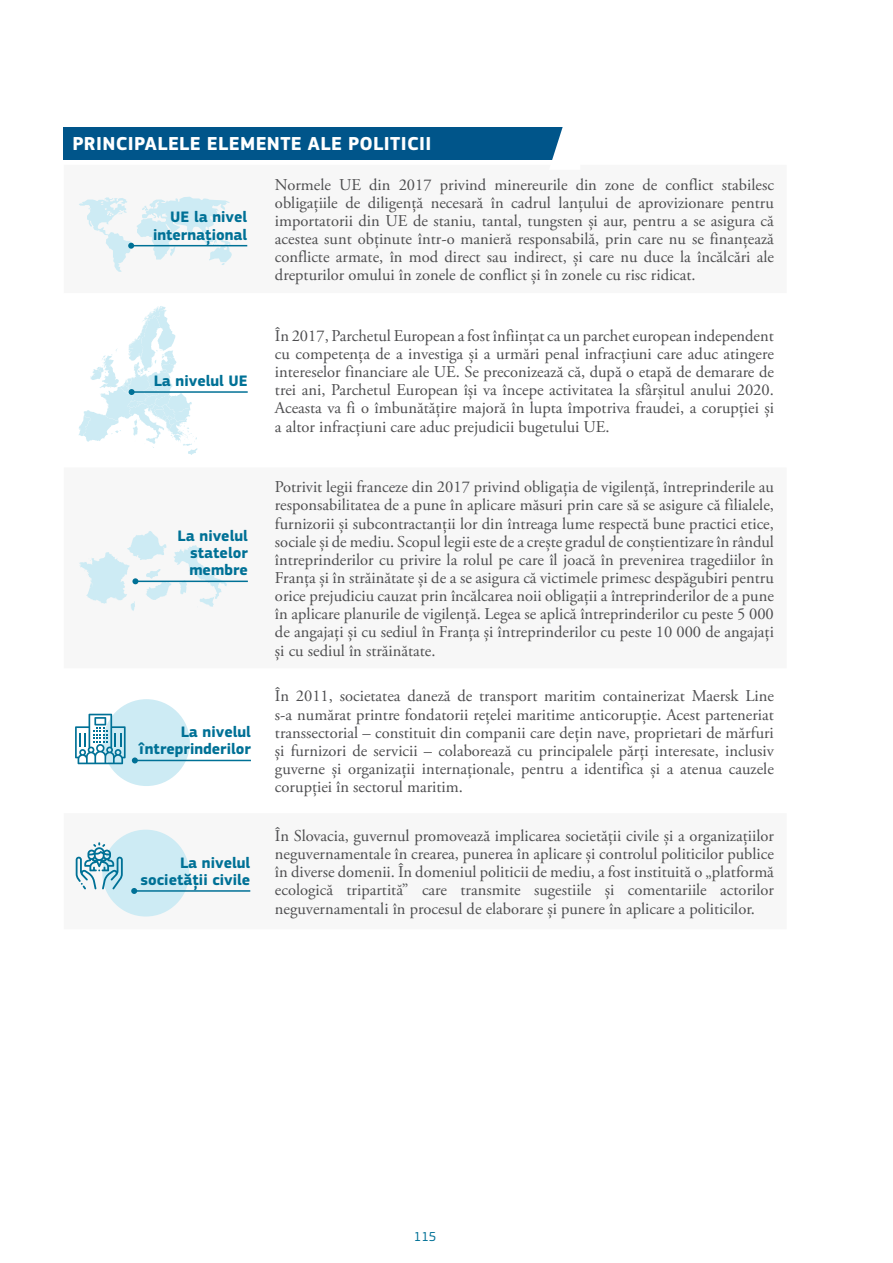
<style>
.page{position:relative;width:893px;height:1263px;background:#fff}
.page>*{position:absolute;margin:0;border:0;box-sizing:border-box;transform-origin:0 0}
.ann_2_t2_16{font:700 19.5px "EC Square Sans Pro";letter-spacing:.02em;color:#fff}
.ann2_body{font:16.5px/18.1px "Adobe Garamond Pro";color:#4d4d4f;text-align:justify}
.ann2_map{font:700 15.75px/17.2px "EC Square Sans Pro";color:#007196;text-align:right}
.t1{font:13.5px "EC Square Sans Pro";color:#007196}
</style>
<div class="page">
<div style="left:64px;top:127px;width:499px;height:32px;background:#00558a"></div>
<hr style="left:131px;top:245px;width:116px;height:1px;background:#007196">
<svg style="left:79px;top:197px;width:153px;height:75px"></svg>
<hr style="left:132px;top:391px;width:116px;height:2px;background:#007196">
<svg style="left:78px;top:306px;width:119px;height:149px"></svg>
<hr style="left:135px;top:581px;width:113px;height:1px;background:#007196">
<svg style="left:79px;top:531px;width:148px;height:80px"></svg>
<div style="left:103px;top:699px;width:87px;height:87px;background:#cdebf4;border-radius:50%"></div>
<hr style="left:135px;top:760px;width:116px;height:1px;background:#007196">
<svg style="left:132px;top:757px;width:6px;height:6px"></svg>
<svg style="left:75px;top:714px;width:51px;height:50px"></svg>
<div style="left:102px;top:830px;width:87px;height:86px;background:#cdebf4;border-radius:50%"></div>
<hr style="left:134px;top:890px;width:116px;height:2px;background:#007196">
<svg style="left:131px;top:888px;width:6px;height:6px"></svg>
<svg style="left:76px;top:842px;width:47px;height:47px"></svg>
<svg style="left:549px;top:127px;width:14px;height:33px"></svg>
<p class="ann_2_t2_16" style="left:72px;top:132px;width:360px">PRINCIPALELE ELEMENTE ALE POLITICII</p>
<p class="ann2_map" style="left:153px;top:209px;width:96px">UE la nivel internațional</p>
<p class="ann2_map" style="left:154px;top:373px;width:95px">La nivelul UE</p>
<p class="ann2_map" style="left:189px;top:527px;width:60px;text-align:justify;text-indent:-12px">La nivelul statelor membre</p>
<p class="ann2_map" style="left:139px;top:724px;width:114px">La nivelul întreprinderilor</p>
<p class="ann2_map" style="left:140px;top:854px;width:111px">La nivelul societății civile</p>
<p class="ann2_body" style="left:275px;top:176px;width:500px">Normele UE din 2017 privind minereurile din zone de conflict stabilesc obligațiile de diligență necesară în cadrul lanțului de aprovizionare pentru importatorii din UE de staniu, tantal, tungsten și aur, pentru a se asigura că acestea sunt obținute într-o manieră responsabilă, prin care nu se finanțează conflicte armate, în mod direct sau indirect, și care nu duce la încălcări ale drepturilor omului în zonele de conflict și în zonele cu risc ridicat.</p>
<p class="ann2_body" style="left:275px;top:327px;width:500px">În 2017, Parchetul European a fost înființat ca un parchet european independent cu competența de a investiga și a urmări penal infracțiuni care aduc atingere intereselor financiare ale UE. Se preconizează că, după o etapă de demarare de trei ani, Parchetul European își va începe activitatea la sfârșitul anului 2020.<br>Aceasta va fi o îmbunătățire majoră în lupta împotriva fraudei, a corupției și a altor infracțiuni care aduc prejudicii bugetului UE.</p>
<p class="ann2_body" style="left:275px;top:478px;width:500px">Potrivit legii franceze din 2017 privind obligația de vigilență, întreprinderile au responsabilitatea de a pune în aplicare măsuri prin care să se asigure că filialele, furnizorii și subcontractanții lor din întreaga lume respectă bune practici etice, sociale și de mediu. Scopul legii este de a crește gradul de conștientizare în rândul întreprinderilor cu privire la rolul pe care îl joacă în prevenirea tragediilor în Franța și în străinătate și de a se asigura că victimele primesc despăgubiri pentru orice prejudiciu cauzat prin încălcarea noii obligații a întreprinderilor de a pune în aplicare planurile de vigilență. Legea se aplică întreprinderilor cu peste 5 000 de angajați și cu sediul în Franța și întreprinderilor cu peste 10 000 de angajați și cu sediul în străinătate.</p>
<p class="ann2_body" style="left:275px;top:688px;width:500px">În 2011, societatea daneză de transport maritim containerizat Maersk Line s-a numărat printre fondatorii rețelei maritime anticorupție. Acest parteneriat transsectorial – constituit din companii care dețin nave, proprietari de mărfuri și furnizori de servicii – colaborează cu principalele părți interesate, inclusiv guverne și organizații internaționale, pentru a identifica și a atenua cauzele corupției în sectorul maritim.</p>
<p class="ann2_body" style="left:275px;top:827px;width:500px">În Slovacia, guvernul promovează implicarea societății civile și a organizațiilor neguvernamentale în crearea, punerea în aplicare și controlul politicilor publice în diverse domenii. În domeniul politicii de mediu, a fost instituită o „platformă ecologică tripartită” care transmite sugestiile și comentariile actorilor neguvernamentali în procesul de elaborare și punere în aplicare a politicilor.</p>
<p class="t1" style="left:414px;top:1229px;width:24px">115</p>
</div>
